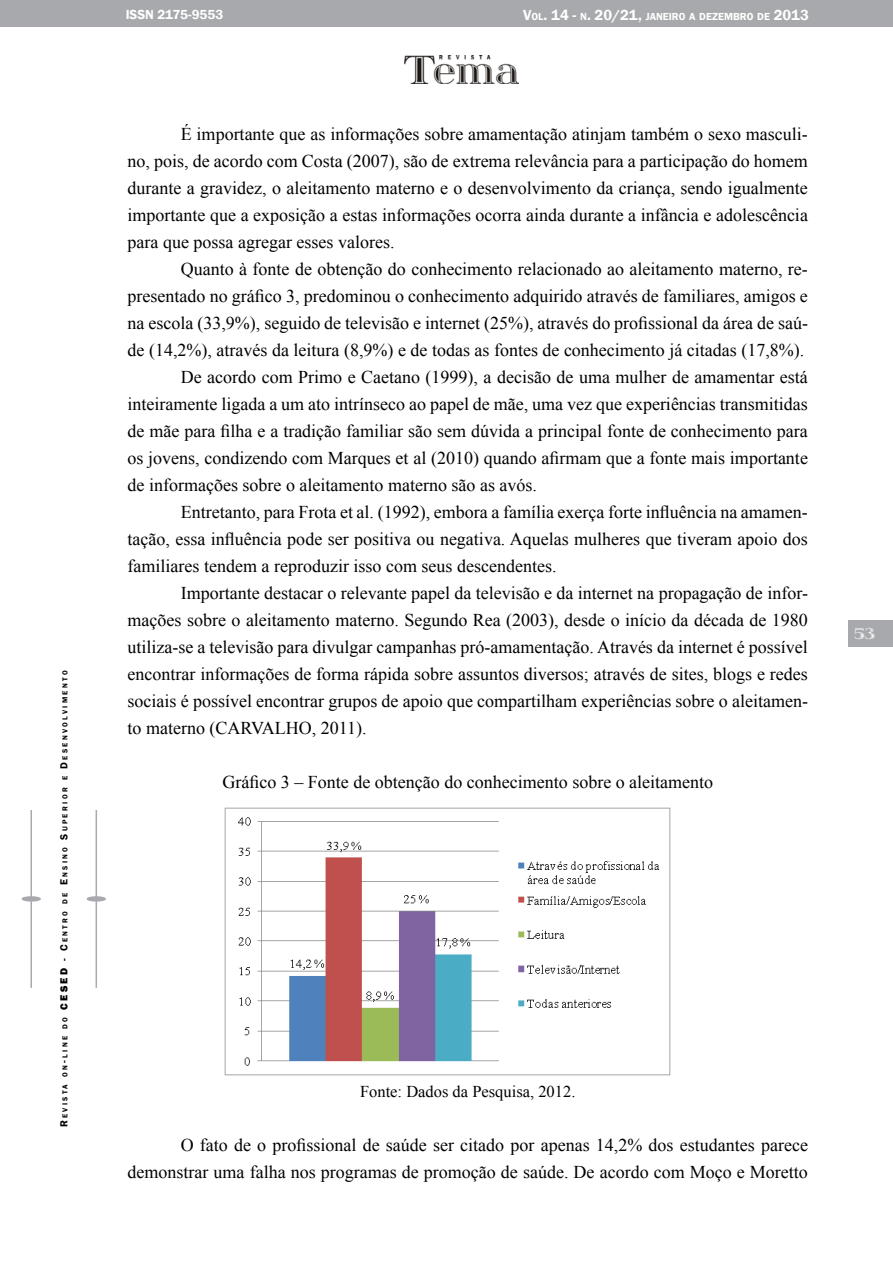
<style>
.page{position:relative;width:893px;height:1263px;background:#fff}
.page>*{position:absolute;margin:0;border:0;box-sizing:border-box;transform-origin:0 0}
.t1{font:18px/27px "Times New Roman";color:#000;text-align:justify}
.t2{font:18px "itsadzoke S01";color:#fff}
.t3{font:16.5px "Times New Roman";color:#000}
.t4{font:600 13.5px "Franklin Gothic";color:#fff}
.t5{font:600 10.5px "Franklin Gothic";color:#fff}
.t6{font:600 7.35px "Franklin Gothic";letter-spacing:.315em;color:#000}
.s1{font-size:10.5px}
.s2{font-weight:800;font-size:10.5px}
.s3{font-size:15px}
</style>
<div class="page">
<div style="left:0;top:0;width:893px;height:26px;background:#a7a9ac"></div>
<img style="left:405px;top:55px;width:114px;height:29px">
<div style="left:848px;top:621px;width:45px;height:26px;background:#a7a9ac"></div>
<hr style="left:87px;top:897px;width:18px;height:4px;background:#a7a9ac;border-radius:50%">
<div style="left:87px;top:896px;width:19px;height:5px;border:2px solid #a7a9ac;border-radius:50%"></div>
<hr style="left:96px;top:810px;width:1px;height:178px;background:#a7a9ac">
<hr style="left:22px;top:897px;width:18px;height:4px;background:#a7a9ac;border-radius:50%">
<div style="left:22px;top:896px;width:19px;height:5px;border:2px solid #a7a9ac;border-radius:50%"></div>
<hr style="left:31px;top:810px;width:1px;height:178px;background:#a7a9ac">
<img style="left:225px;top:807px;width:446px;height:268px">
<p class="t6" style="left:60px;top:1127px;width:458px;rotate:-90deg"><span class="s1">R</span> EVISTA ON<span class="s1">-</span>LINE DO <span class="s2">CESED</span> <span class="s1">- C</span>ENTRO DE <span class="s1">E</span> NSINO <span class="s1">S</span>UPERIOR E <span class="s1">D</span> ESENVOLVIMENTO</p>
<p class="t4" style="left:126px;top:6px;width:99px">ISSN 2175-9553</p>
<p class="t5" style="left:523px;top:10px;width:287px"><span class="s3">V</span>OL<span class="s3">. 14 -</span> N<span class="s3">. 20/21,</span> JANEIRO A DEZEMBRO DE <span class="s3">2013</span></p>
<p class="t1" style="left:128px;top:120px;width:682px;text-indent:53px">É importante que as informações sobre amamentação atinjam também o sexo masculi&shy;no, pois, de acordo com Costa (2007), são de extrema relevância para a participação do homem durante a gravidez, o aleitamento materno e o desenvolvimento da criança, sendo igualmente importante que a exposição a estas informações ocorra ainda durante a infância e adolescência para que possa agregar esses valores.</p>
<p class="t1" style="left:181px;top:255px;width:629px">Quanto à fonte de obtenção do conhecimento relacionado ao aleitamento materno, re-</p>
<p class="t1" style="left:128px;top:282px;width:682px">presentado no gráfico 3, predominou o conhecimento adquirido através de familiares, amigos e</p>
<p class="t1" style="left:128px;top:309px;width:682px">na escola (33,9%), seguido de televisão e internet (25%), através do profissional da área de saú-</p>
<p class="t1" style="left:128px;top:336px;width:678px">de (14,2%), através da leitura (8,9%) e de todas as fontes de conhecimento já citadas (17,8%).</p>
<p class="t1" style="left:181px;top:363px;width:629px">De acordo com Primo e Caetano (1999), a decisão de uma mulher de amamentar está</p>
<p class="t1" style="left:128px;top:390px;width:682px">inteiramente ligada a um ato intrínseco ao papel de mãe, uma vez que experiências transmitidas</p>
<p class="t1" style="left:128px;top:417px;width:682px">de mãe para filha e a tradição familiar são sem dúvida a principal fonte de conhecimento para</p>
<p class="t1" style="left:128px;top:444px;width:682px">os jovens, condizendo com Marques et al (2010) quando afirmam que a fonte mais importante</p>
<p class="t1" style="left:128px;top:471px;width:411px">de informações sobre o aleitamento materno são as avós.</p>
<p class="t1" style="left:181px;top:498px;width:629px">Entretanto, para Frota et al. (1992), embora a família exerça forte influência na amamen-</p>
<p class="t1" style="left:128px;top:525px;width:682px">tação, essa influência pode ser positiva ou negativa. Aquelas mulheres que tiveram apoio dos</p>
<p class="t1" style="left:128px;top:552px;width:430px">familiares tendem a reproduzir isso com seus descendentes.</p>
<p class="t1" style="left:181px;top:579px;width:629px">Importante destacar o relevante papel da televisão e da internet na propagação de infor-</p>
<p class="t1" style="left:128px;top:606px;width:682px">mações sobre o aleitamento materno. Segundo Rea (2003), desde o início da década de 1980</p>
<p class="t1" style="left:128px;top:633px;width:682px">utiliza-se a televisão para divulgar campanhas pró-amamentação. Através da internet é possível</p>
<p class="t1" style="left:128px;top:660px;width:682px">encontrar informações de forma rápida sobre assuntos diversos; através de sites, blogs e redes</p>
<p class="t1" style="left:128px;top:687px;width:682px">sociais é possível encontrar grupos de apoio que compartilham experiências sobre o aleitamen-</p>
<p class="t1" style="left:128px;top:714px;width:241px">to materno (CARVALHO, 2011).</p>
<p class="t1" style="left:222px;top:768px;width:492px">Gráfico 3 – Fonte de obtenção do conhecimento sobre o aleitamento</p>
<p class="t2" style="left:855px;top:621px;width:22px">53</p>
<p class="t3" style="left:360px;top:1080px;width:217px">Fonte: Dados da Pesquisa, 2012.</p>
<p class="t1" style="left:128px;top:1131px;width:682px;text-align:right">O fato de o profissional de saúde ser citado por apenas 14,2% dos estudantes parece demonstrar uma falha nos programas de promoção de saúde. De acordo com Moço e Moretto</p>
</div>
